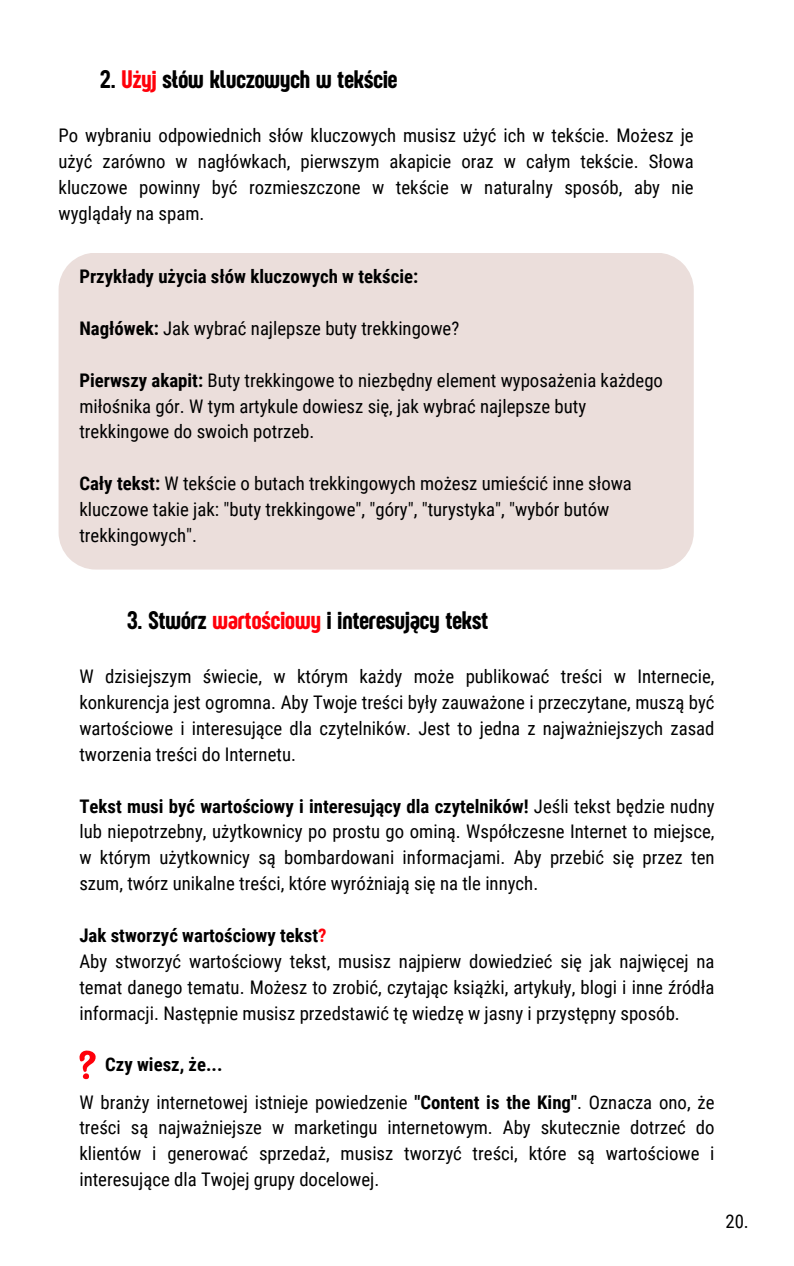
<style>
.page{position:relative;width:794px;height:1266px;background:#fff}
.page>*{position:absolute;margin:0;border:0;box-sizing:border-box;transform-origin:0 0}
.t1{font:26.25px "Sugo Pro Display";color:#000}
.t2{font:18.75px/25.9px "Roboto Condensed";color:#000;text-align:justify}
.t3{font:700 18.75px "Roboto Condensed";color:#000}
.s1{color:#ff000a}
.s2{font-weight:700}
</style>
<div class="page">
<div style="left:59px;top:253px;width:634px;height:316px;background:#ebdedb"></div>
<svg style="left:79px;top:1050px;width:17px;height:29px"></svg>
<p class="t1" style="left:100px;top:64px;width:298px">2. <span class="s1">Użyj</span> słów kluczowych w tekście</p>
<p class="t2" style="left:59px;top:123px;width:636px">Po wybraniu odpowiednich słów kluczowych musisz użyć ich w tekście. Możesz je użyć zarówno w nagłówkach, pierwszym akapicie oraz w całym tekście. Słowa kluczowe powinny być rozmieszczone w tekście w naturalny sposób, aby nie wyglądały na spam.</p>
<p class="t3" style="left:79px;top:266px;width:340px">Przykłady użycia słów kluczowych w tekście:</p>
<p class="t2" style="left:79px;top:315px;width:381px"><span class="s2">Nagłówek:</span> Jak wybrać najlepsze buty trekkingowe?</p>
<p class="t2" style="left:79px;top:367px;width:585px;text-align:left"><span class="s2">Pierwszy akapit:</span> Buty trekkingowe to niezbędny element wyposażenia każdego miłośnika gór. W tym artykule dowiesz się, jak wybrać najlepsze buty trekkingowe do swoich potrzeb.</p>
<p class="t2" style="left:79px;top:471px;width:553px;text-align:left"><span class="s2">Cały tekst:</span> W tekście o butach trekkingowych możesz umieścić inne słowa kluczowe takie jak: "buty trekkingowe", "góry", "turystyka", "wybór butów trekkingowych".</p>
<p class="t1" style="left:127px;top:604px;width:362px">3. Stwórz <span class="s1">wartościowy</span> i interesujący tekst</p>
<p class="t2" style="left:79px;top:664px;width:636px">W dzisiejszym świecie, w którym każdy może publikować treści w Internecie, konkurencja jest ogromna. Aby Twoje treści były zauważone i przeczytane, muszą być wartościowe i interesujące dla czytelników. Jest to jedna z najważniejszych zasad tworzenia treści do Internetu.</p>
<p class="t2" style="left:79px;top:793px;width:636px"><span class="s2">Tekst musi być wartościowy i interesujący dla czytelników!</span> Jeśli tekst będzie nudny lub niepotrzebny, użytkownicy po prostu go ominą. Współczesne Internet to miejsce, w którym użytkownicy są bombardowani informacjami. Aby przebić się przez ten szum, twórz unikalne treści, które wyróżniają się na tle innych.</p>
<p class="t3" style="left:79px;top:924px;width:248px">Jak stworzyć wartościowy tekst<span class="s1">?</span></p>
<p class="t2" style="left:79px;top:948px;width:636px">Aby stworzyć wartościowy tekst, musisz najpierw dowiedzieć się jak najwięcej na temat danego tematu. Możesz to zrobić, czytając książki, artykuły, blogi i inne źródła informacji. Następnie musisz przedstawić tę wiedzę w jasny i przystępny sposób.</p>
<p class="t3" style="left:105px;top:1054px;width:119px">Czy wiesz, że...</p>
<p class="t2" style="left:79px;top:1089px;width:636px">W branży internetowej istnieje powiedzenie <span class="s2">"Content is the King"</span>. Oznacza ono, że treści są najważniejsze w marketingu internetowym. Aby skutecznie dotrzeć do klientów i generować sprzedaż, musisz tworzyć treści, które są wartościowe i interesujące dla Twojej grupy docelowej.</p>
<p class="t2" style="left:725px;top:1208px;width:25px">20.</p>
</div>
